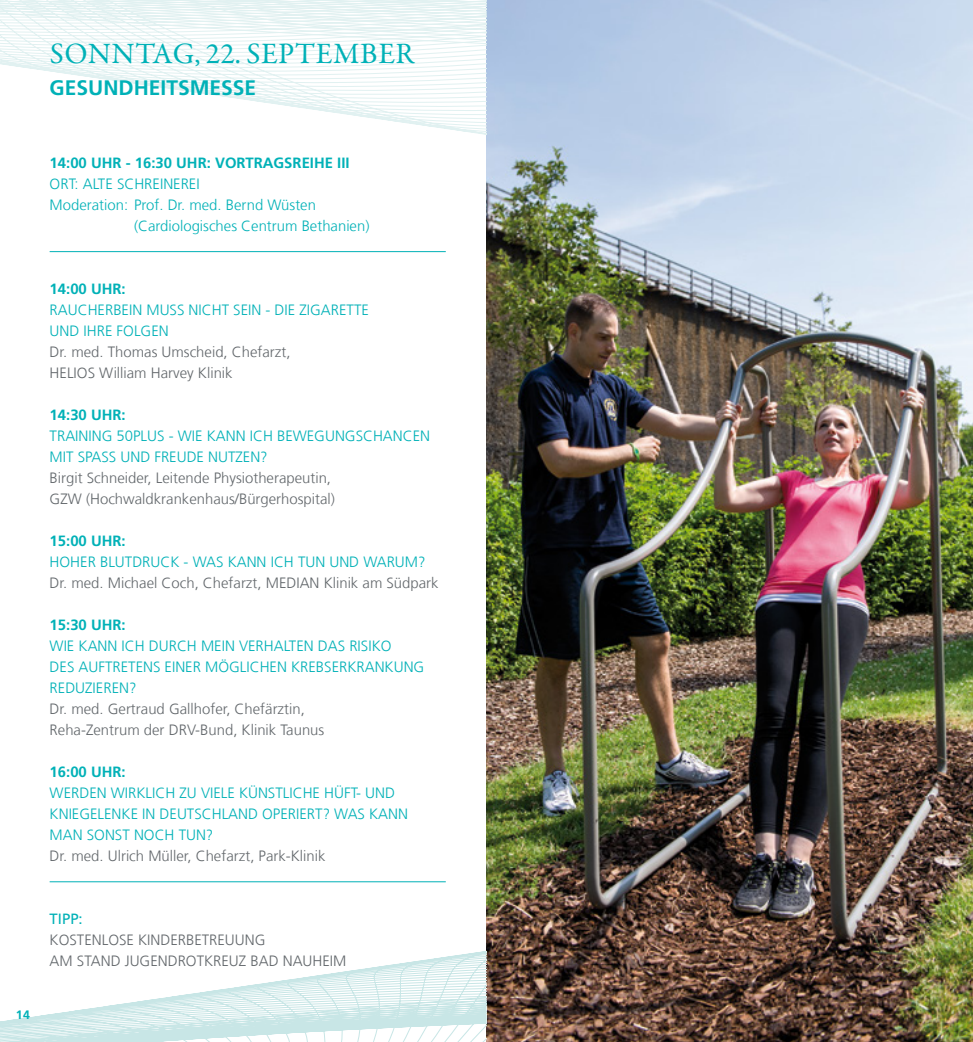
<style>
.page{position:relative;width:973px;height:1042px;background:#fff}
.page>*{position:absolute;margin:0;border:0;box-sizing:border-box;transform-origin:0 0}
.t1{font:29.75px "Garamond Premr Pro";letter-spacing:.01em;color:#00b1b7}
.t2{font:700 21px "Frutiger LT Com";color:#00b1b7}
.t3{font:300 14.88px/21px "Frutiger LT Com";color:#00b1b7}
.t4{font:300 14.88px/21px "Frutiger LT Com";color:#62676b}
.t5{font:700 14.88px "Frutiger LT Com";color:#00b1b7}
.t6{font:14.88px "Frutiger LT Com";color:#00b1b7}
.t7{font:700 12.25px "Frutiger LT Com";color:#00b1b7}
</style>
<div class="page">
<img style="left:486px;top:0;width:486px;height:1042px">
<svg style="left:49px;top:881px;width:397px;height:2px"></svg>
<svg style="left:0;top:951px;width:486px;height:91px"></svg>
<svg style="left:318px;top:110px;width:168px;height:25px"></svg>
<svg style="left:0;top:0;width:486px;height:110px"></svg>
<hr style="left:50px;top:251px;width:395px;height:1px;background:#00b1b7">
<hr style="left:50px;top:881px;width:395px;height:1px;background:#00b1b7">
<h1 class="t1" style="left:152px;top:36px;width:227px">AG, 22. SEPTEMBER</h1>
<h2 class="t2" style="left:50px;top:75px;width:208px">GESUNDHEITSMESSE</h2>
<h1 class="t1" style="left:50px;top:36px;width:22px">SONNT</h1>
<p class="t5" style="left:50px;top:154px;width:215px">14:00 UH R - 16:30 UH R: VORTRAG</p>
<p class="t5" style="left:284px;top:154px;width:57px">SREIHE III</p>
<p class="t3" style="left:50px;top:173px;width:93px">Ort: ALTE SCHREI</p>
<p class="t3" style="left:163px;top:173px;width:17px">NEREI</p>
<p class="t3" style="left:50px;top:194px;width:268px">Moderation: Prof. Dr. med. Bernd Wüsten</p>
<p class="t3" style="left:134px;top:215px;width:237px">(Cardiologisches Centrum Bethanien)</p>
<p class="t5" style="left:50px;top:280px;width:78px">14:00 UH R:</p>
<p class="t3" style="left:50px;top:299px;width:10px">RAU</p>
<p class="t3" style="left:78px;top:299px;width:204px">CHERBEIN MUSS NICHT SEIN - DIE</p>
<p class="t3" style="left:299px;top:299px;width:16px">ZIGARE</p>
<p class="t3" style="left:346px;top:299px;width:22px">TTE</p>
<p class="t3" style="left:50px;top:320px;width:42px">UND IHRE</p>
<p class="t3" style="left:117px;top:320px;width:54px">FOLGEN</p>
<p class="t4" style="left:50px;top:341px;width:242px">Dr. med. Thomas U mscheid, Chefarzt,<br>HELIOS William Harvey Klinik</p>
<p class="t5" style="left:50px;top:406px;width:78px">14:30 UH R:</p>
<p class="t3" style="left:50px;top:425px;width:267px">TRAINING 50PLUS - WIE KANN ICH BEWEGU</p>
<p class="t3" style="left:335px;top:425px;width:97px">NGSCHANCEN</p>
<p class="t3" style="left:50px;top:446px;width:219px">MIT SPASS UND FREUDE NUTZEN?</p>
<p class="t4" style="left:50px;top:467px;width:287px">Birgit Schneider, Leitende Physiotherapeutin,<br>GZW (Hochwaldkrankenhaus/Bürgerhospital)</p>
<p class="t5" style="left:50px;top:532px;width:78px">15:00 UH R:</p>
<p class="t3" style="left:50px;top:552px;width:377px">HOHER BLUTDRUCK - WAS KANN ICH TUN UND WARUM?</p>
<p class="t4" style="left:50px;top:573px;width:226px">Dr. med. M ichael Coch, Chefarzt, MEDIA</p>
<p class="t4" style="left:309px;top:573px;width:130px">N Klinik am Südpark</p>
<p class="t5" style="left:50px;top:616px;width:78px">15:30 UH R:</p>
<p class="t3" style="left:50px;top:636px;width:110px">WIE KANN ICH DUR</p>
<p class="t3" style="left:177px;top:636px;width:81px">CH MEIN VERHA</p>
<p class="t3" style="left:284px;top:636px;width:109px">LTEN DAS RISIKO</p>
<p class="t3" style="left:50px;top:657px;width:168px">DES AUFTRETENS EINER MÖG</p>
<p class="t3" style="left:240px;top:657px;width:184px">LICHEN KREBSERKRANKUNG</p>
<p class="t3" style="left:50px;top:678px;width:88px">REDUZIEREN?</p>
<p class="t4" style="left:50px;top:699px;width:276px">Dr. med. Gertraud Gallhofer, Chefärztin,<br>Reha-Zentrum der DRV-Bund, Klinik Taunus</p>
<p class="t5" style="left:50px;top:763px;width:78px">16:00 UH R:</p>
<p class="t3" style="left:50px;top:783px;width:23px">WERDE</p>
<p class="t3" style="left:50px;top:783px;width:360px;text-indent:47px">N WIRKLICH ZU VIELE KÜNSTLICHE H ÜFT- U ND<br>KNIEGELENKE IN DEUTSCHLAND OPERIERT? WAS KANN<br>MAN SONST NOCH TUN?</p>
<p class="t4" style="left:50px;top:846px;width:277px">Dr. med. U lrich M üller, Chefarzt, Park-Klinik</p>
<p class="t7" style="left:16px;top:1007px;width:16px">14</p>
<p class="t6" style="left:50px;top:910px;width:35px">TIPP:</p>
<p class="t4" style="left:50px;top:929px;width:10px">kost</p>
<p class="t4" style="left:84px;top:929px;width:17px">enlos</p>
<p class="t4" style="left:50px;top:929px;width:298px;text-align:center">e kinderbetreuung<br>am Stand Jugendrotkreuz Bad Nauheim</p>
</div>
